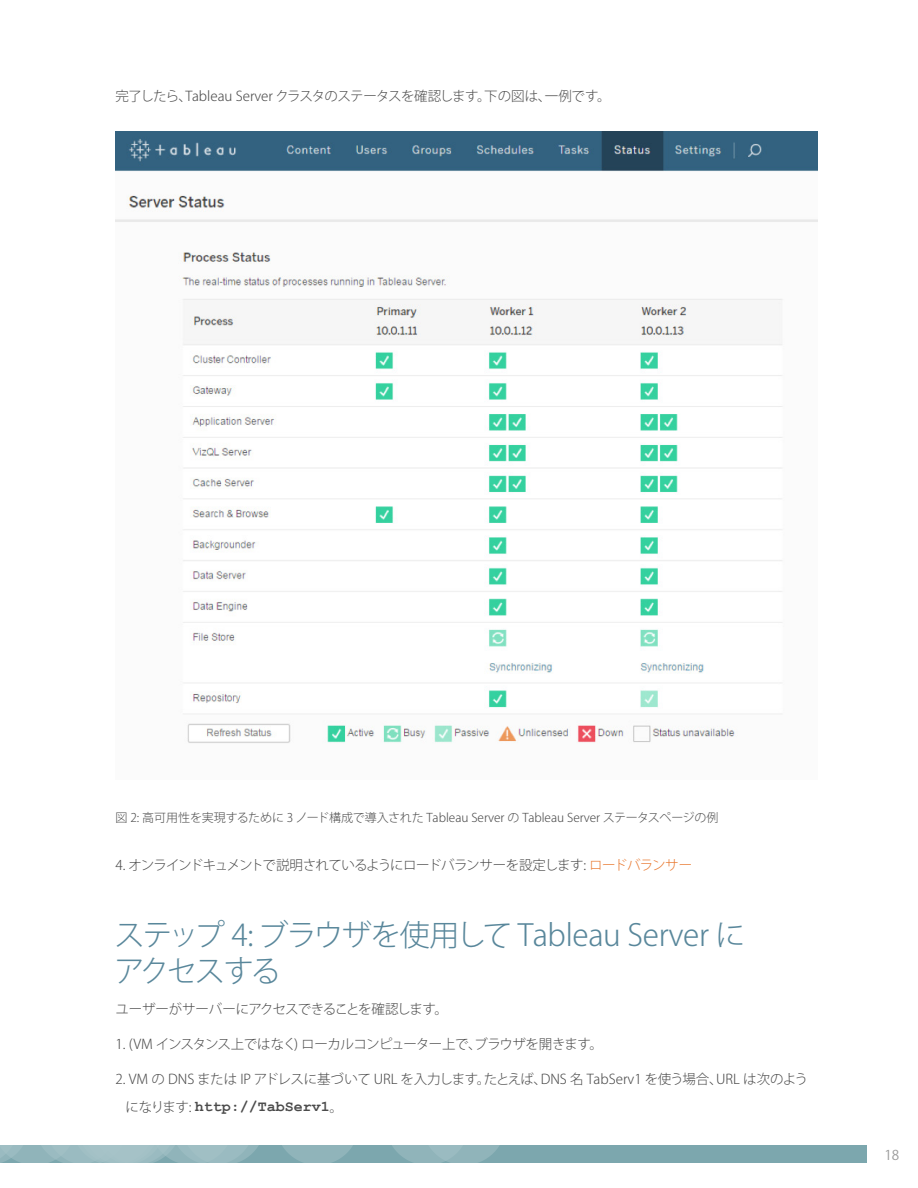
<style>
.page{position:relative;width:918px;height:1188px;background:#fff}
.page>*{position:absolute;margin:0;border:0;box-sizing:border-box;transform-origin:0 0}
.HEADLINE-section_hea{font:300 30px/36px "Koz Go Pro";letter-spacing:-.03em;color:#59879b}
.BODYCOPY-standard{font:700 15px "Courier New";color:#4b4b4b}
.BODYCOPY-standard-2{font:300 13.5px "Koz Go Pro";letter-spacing:-.03em;color:#4b4b4b}
.BODYCOPY-standard-3{font:300 13.5px "Koz Go Pro";color:#4b4b4b}
.BODYCOPY-standard-4{font:300 13.5px "Koz Go Pro";letter-spacing:-.05em;color:#4b4b4b}
.t1{font:13.5px "Koz Go Pro";color:#9b9b9b}
.BODYCOPY-standard-5{font:300 12px "Koz Go Pro";color:#4b4b4b}
.s1{color:#e8762c}
.s2{font-family:"Koz Go Pro";font-weight:300;font-size:13.5px}
</style>
<div class="page">
<div style="left:0;top:1145px;width:866px;height:18px;background:#7ca7ae"></div>
<svg style="left:282px;top:1145px;width:71px;height:18px"></svg>
<svg style="left:392px;top:1145px;width:107px;height:18px"></svg>
<svg style="left:0;top:1145px;width:259px;height:18px"></svg>
<img style="left:116px;top:132px;width:702px;height:611px">
<p class="BODYCOPY-standard-2" style="left:116px;top:87px;width:497px">完了したら、Tableau Server クラスタのステータスを確認します。下の図は、一例です。</p>
<p class="BODYCOPY-standard-5" style="left:116px;top:809px;width:605px">図 2: 高可用性を実現するために 3 ノード構成で導入された Tableau Server の Tableau Server ステータスページの例</p>
<p class="BODYCOPY-standard-4" style="left:116px;top:857px;width:578px">4. オンラインドキュメントで説明されているようにロードバランサーを設定します: <span class="s1">ロードバランサー</span></p>
<p class="HEADLINE-section_hea" style="left:114px;top:917px;width:633px">ステップ 4: ブラウザを使用して Tableau Server にアクセスする</p>
<p class="BODYCOPY-standard-2" style="left:115px;top:1000px;width:334px">ユーザーがサーバーにアクセスできることを確認します。</p>
<p class="BODYCOPY-standard-2" style="left:116px;top:1035px;width:489px">1. (VM インスタンス上ではなく) ローカルコンピューター上で、ブラウザを開きます。</p>
<p class="BODYCOPY-standard-3" style="left:116px;top:1070px;width:694px">2. VM の DNS または IP アドレスに基づいて URL を入力します。たとえば、DNS 名 TabServ1 を使う場合、URL は次のよう</p>
<p class="BODYCOPY-standard" style="left:126px;top:1097px;width:219px"><span class="s2">になります:</span> http://TabServ1<span class="s2">。</span></p>
<p class="t1" style="left:885px;top:1146px;width:16px">18</p>
</div>
